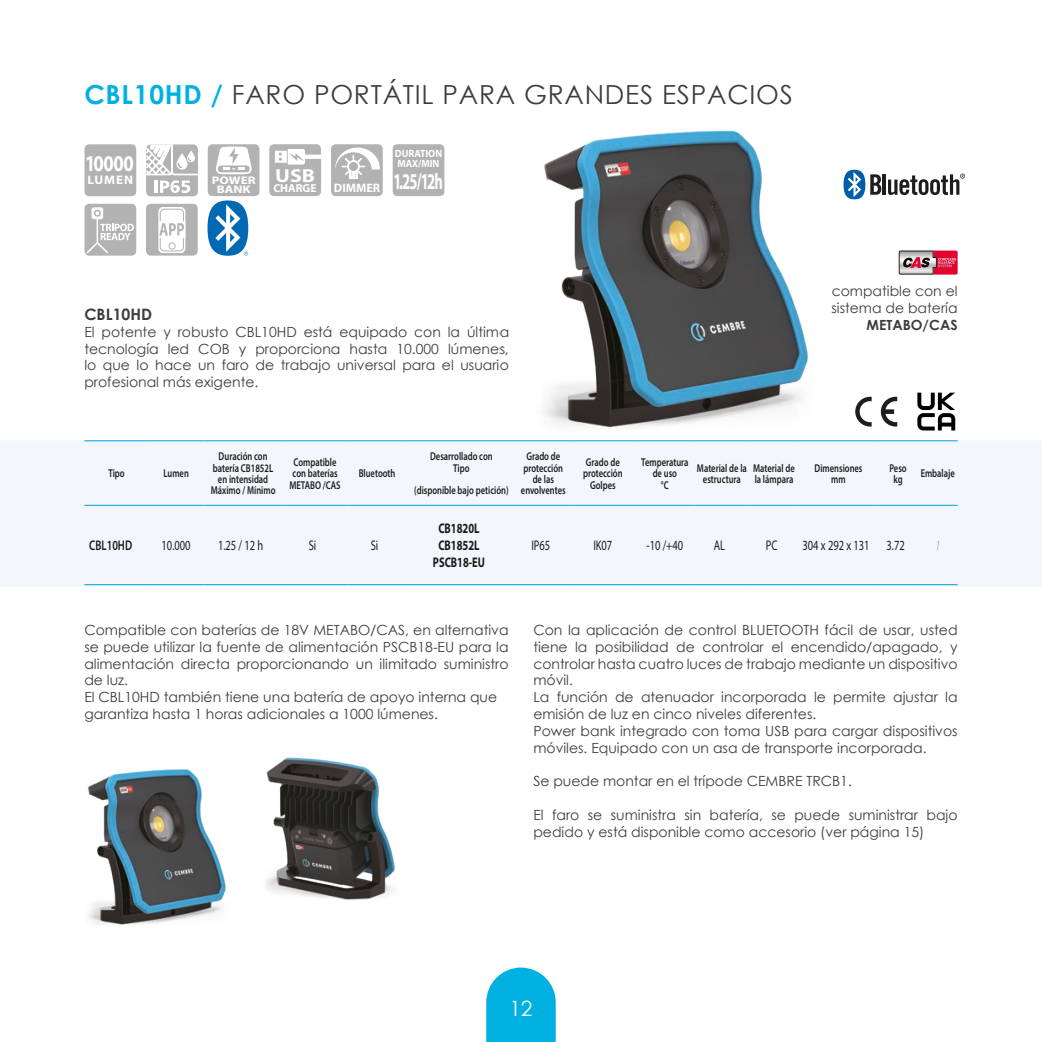
<style>
.page{position:relative;width:1042px;height:1042px;background:#fff}
.page>*{position:absolute;margin:0;border:0;box-sizing:border-box;transform-origin:0 0}
.t1{font:26.25px "Century Gothic";letter-spacing:.03em;color:#3d3d3c}
.t2{font:700 22.57px "Myriad Pro";letter-spacing:-.05em;color:#fff;scale:.64 1}
.t3{font:700 22.57px "Myriad Pro";letter-spacing:-.05em;color:#fff;scale:.83 1}
.t4{font:21px "Century Gothic";color:#fff}
.t5{font:700 18.9px "Myriad Pro";color:#fff;scale:1.16 1}
.t6{font:700 15.75px "Century Gothic";color:#3d3d3c}
.t7{font:14px/16.8px "Century Gothic";color:#3d3d3c}
.t8{font:14px "Myriad Pro";color:#1d1d1b;scale:.75 1}
.t9{font:700 14px/16.8px "Myriad Pro";color:#1d1d1b;text-align:center;scale:.75 1}
.t10{font:700 14px "Century Gothic";color:#3d3d3c}
.t11{font:600 14px "Myriad Pro";color:#1d1d1b;scale:.75 1}
.t12{font:italic 300 14px "Myriad Pro";color:#8a8c8e;scale:.75 1}
.t13{font:700 12.42px "Myriad Pro";letter-spacing:.07em;color:#fff;scale:1.05 1}
.t14{font:700 11.72px "Myriad Pro";color:#fff}
.t15{font:600 11.38px/11.4px "Myriad Pro";color:#1d1d1b;text-align:center;scale:.75 1}
.t16{font:700 11.03px/8.8px "Myriad Pro";color:#fff;text-align:center;scale:1.2 1}
.t17{font:700 10.5px/10.5px "Myriad Pro";color:#fff;scale:.94 1}
.s1{font-weight:700;color:#00b0e1}
</style>
<div class="page">
<svg style="left:486px;top:967px;width:70px;height:75px;background:#1db9e4"></svg>
<img style="left:266px;top:757px;width:129px;height:143px">
<div style="left:0;top:440px;width:1042px;height:146px;background:#f3f7fd"></div>
<div style="left:84px;top:441px;width:65px;height:143px;background:#f3f7fd"></div>
<hr style="left:84px;top:440px;width:65px;height:1px;background:#009fe3">
<hr style="left:149px;top:440px;width:54px;height:1px;background:#009fe3">
<hr style="left:516px;top:440px;width:54px;height:1px;background:#009fe3">
<hr style="left:570px;top:440px;width:65px;height:1px;background:#009fe3">
<hr style="left:635px;top:440px;width:59px;height:1px;background:#009fe3">
<hr style="left:918px;top:440px;width:39px;height:1px;background:#009fe3">
<hr style="left:84px;top:505px;width:65px;height:1px;background:#009fe3">
<hr style="left:149px;top:505px;width:54px;height:1px;background:#009fe3">
<hr style="left:516px;top:505px;width:54px;height:1px;background:#009fe3">
<hr style="left:570px;top:505px;width:65px;height:1px;background:#009fe3">
<hr style="left:635px;top:505px;width:59px;height:1px;background:#009fe3">
<hr style="left:918px;top:505px;width:39px;height:1px;background:#009fe3">
<hr style="left:84px;top:584px;width:65px;height:1px;background:#009fe3">
<hr style="left:149px;top:584px;width:54px;height:1px;background:#009fe3">
<hr style="left:516px;top:584px;width:54px;height:1px;background:#009fe3">
<hr style="left:570px;top:584px;width:65px;height:1px;background:#009fe3">
<hr style="left:635px;top:584px;width:59px;height:1px;background:#009fe3">
<hr style="left:918px;top:584px;width:39px;height:1px;background:#009fe3">
<hr style="left:283px;top:440px;width:64px;height:1px;background:#009fe3">
<hr style="left:347px;top:440px;width:60px;height:1px;background:#009fe3">
<hr style="left:283px;top:505px;width:64px;height:1px;background:#009fe3">
<hr style="left:347px;top:505px;width:60px;height:1px;background:#009fe3">
<hr style="left:283px;top:584px;width:64px;height:1px;background:#009fe3">
<hr style="left:347px;top:584px;width:60px;height:1px;background:#009fe3">
<hr style="left:203px;top:440px;width:80px;height:1px;background:#009fe3">
<hr style="left:407px;top:440px;width:109px;height:1px;background:#009fe3">
<hr style="left:694px;top:440px;width:55px;height:1px;background:#009fe3">
<hr style="left:203px;top:505px;width:80px;height:1px;background:#009fe3">
<hr style="left:407px;top:505px;width:109px;height:1px;background:#009fe3">
<hr style="left:694px;top:505px;width:55px;height:1px;background:#009fe3">
<hr style="left:203px;top:584px;width:80px;height:1px;background:#009fe3">
<hr style="left:407px;top:584px;width:109px;height:1px;background:#009fe3">
<hr style="left:694px;top:584px;width:55px;height:1px;background:#009fe3">
<hr style="left:749px;top:440px;width:50px;height:1px;background:#009fe3">
<hr style="left:799px;top:440px;width:79px;height:1px;background:#009fe3">
<hr style="left:749px;top:505px;width:50px;height:1px;background:#009fe3">
<hr style="left:799px;top:505px;width:79px;height:1px;background:#009fe3">
<hr style="left:749px;top:584px;width:50px;height:1px;background:#009fe3">
<hr style="left:799px;top:584px;width:79px;height:1px;background:#009fe3">
<hr style="left:878px;top:440px;width:40px;height:1px;background:#009fe3">
<hr style="left:878px;top:505px;width:40px;height:1px;background:#009fe3">
<hr style="left:878px;top:584px;width:40px;height:1px;background:#009fe3">
<div style="left:84px;top:144px;width:52px;height:52px;background:#b2b2b2;border-radius:5px"></div>
<div style="left:146px;top:144px;width:52px;height:52px;background:#b2b2b2;border-radius:5px"></div>
<svg style="left:146px;top:144px;width:52px;height:49px"></svg>
<svg style="left:208px;top:144px;width:52px;height:52px"></svg>
<hr style="left:208px;top:174px;width:52px;height:3px;background:#fff">
<div style="left:208px;top:144px;width:51px;height:52px;background:#b2b2b2;border-radius:5px"></div>
<svg style="left:216px;top:146px;width:36px;height:28px"></svg>
<div style="left:269px;top:144px;width:52px;height:52px;background:#b2b2b2;border-radius:5px"></div>
<svg style="left:275px;top:149px;width:46px;height:16px"></svg>
<div style="left:331px;top:144px;width:52px;height:52px;background:#b2b2b2;border-radius:5px"></div>
<svg style="left:335px;top:148px;width:45px;height:31px"></svg>
<div style="left:393px;top:144px;width:51px;height:52px;background:#b2b2b2;border-radius:5px"></div>
<div style="left:84px;top:204px;width:52px;height:52px;background:#b2b2b2;border-radius:5px"></div>
<div style="left:92px;top:207px;width:11px;height:12px;background:#e2e2e2;border-radius:2px"></div>
<svg style="left:85px;top:208px;width:49px;height:47px"></svg>
<div style="left:146px;top:204px;width:52px;height:52px;background:#b2b2b2;border-radius:5px"></div>
<svg style="left:158px;top:207px;width:27px;height:46px"></svg>
<div style="left:160px;top:209px;width:23px;height:42px;background:#fff;border-radius:4px"></div>
<div style="left:160px;top:209px;width:24px;height:42px;border:1px solid #b2b2b2;border-radius:4px"></div>
<div style="left:159px;top:221px;width:26px;height:17px;border:1px solid #fff"></div>
<svg style="left:159px;top:223px;width:25px;height:13px"></svg>
<svg style="left:169px;top:243px;width:6px;height:6px"></svg>
<svg style="left:207px;top:200px;width:41px;height:56px"></svg>
<svg style="left:855px;top:397px;width:16px;height:29px"></svg>
<svg style="left:881px;top:397px;width:16px;height:29px"></svg>
<svg style="left:917px;top:393px;width:38px;height:37px"></svg>
<hr style="left:882px;top:174px;width:4px;height:21px;background:#1d1d1b">
<svg style="left:843px;top:170px;width:38px;height:29px"></svg>
<svg style="left:888px;top:174px;width:77px;height:21px"></svg>
<svg style="left:899px;top:250px;width:58px;height:25px"></svg>
<img style="left:543px;top:130px;width:265px;height:298px">
<img style="left:88px;top:769px;width:138px;height:156px">
<h1 class="t1" style="left:84px;top:76px;width:710px"><span class="s1">CBL10HD /</span> FARO PORTÁTIL PARA GRANDES ESPACIOS</h1>
<h2 class="t3" style="left:85px;top:149px;width:60px">10000</h2>
<p class="t13" style="left:87px;top:172px;width:45px">LUMEN</p>
<p class="t16" style="left:212px;top:176px;width:38px">POWER<br>BANK</p>
<p class="t17" style="left:395px;top:148px;width:52px">DURATION<br>MAX/MIN</p>
<h3 class="t5" style="left:275px;top:165px;width:36px">USB</h3>
<p class="t14" style="left:273px;top:182px;width:45px">CHARGE</p>
<h2 class="t2" style="left:334px;top:167px;width:172px"><sub>DIMMER</sub> 1.25/12h</h2>
<p class="t6" style="left:84px;top:302px;width:69px">CBL10HD</p>
<p class="t7" style="left:84px;top:323px;width:426px;text-align:justify">El potente y robusto CBL10HD está equipado con la última tecnología led COB y proporciona hasta 10.000 lúmenes, lo que lo hace un faro de trabajo universal para el usuario profesional más exigente.</p>
<p class="t7" style="left:831px;top:283px;width:128px">compatible con el sistema de batería</p>
<p class="t10" style="left:866px;top:314px;width:92px">METABO/CAS</p>
<p class="t15" style="left:108px;top:467px;width:23px">Tipo</p>
<p class="t15" style="left:163px;top:467px;width:35px">Lumen</p>
<p class="t15" style="left:211px;top:450px;width:88px">Duración con batería CB1852L en intensidad<br>Máximo / Mínimo</p>
<p class="t15" style="left:289px;top:456px;width:70px">Compatible con baterías<br>METABO /CAS</p>
<p class="t15" style="left:359px;top:467px;width:51px">Bluetooth</p>
<p class="t11" style="left:89px;top:537px;width:59px">CBL10HD</p>
<p class="t8" style="left:162px;top:537px;width:40px">10.000</p>
<p class="t8" style="left:218px;top:537px;width:62px">1.25 / 12 h</p>
<p class="t8" style="left:309px;top:537px;width:12px">Si</p>
<p class="t8" style="left:371px;top:537px;width:12px">Si</p>
<p class="t15" style="left:430px;top:450px;width:85px">Desarrollado con<br>Tipo</p>
<p class="t15" style="left:414px;top:484px;width:128px">(disponible bajo petición)</p>
<p class="t9" style="left:433px;top:520px;width:71px">CB1820L<br>CB1852L<br>PSCB18-EU</p>
<p class="t15" style="left:521px;top:450px;width:61px">Grado de protección de las envolventes</p>
<p class="t15" style="left:583px;top:456px;width:54px">Grado de protección<br>Golpes</p>
<p class="t15" style="left:641px;top:456px;width:64px">Temperatura de uso<br>°C</p>
<p class="t15" style="left:697px;top:462px;width:68px">Material de la estructura</p>
<p class="t15" style="left:753px;top:462px;width:57px;text-align:left">Material de la lámpara</p>
<p class="t15" style="left:814px;top:462px;width:65px">Dimensiones mm</p>
<p class="t15" style="left:889px;top:462px;width:25px">Peso kg</p>
<p class="t15" style="left:920px;top:467px;width:47px">Embalaje</p>
<p class="t8" style="left:531px;top:537px;width:27px">IP65</p>
<p class="t8" style="left:593px;top:537px;width:27px">IK07</p>
<p class="t8" style="left:646px;top:537px;width:51px">-10 /+40</p>
<p class="t8" style="left:714px;top:537px;width:17px">AL</p>
<p class="t8" style="left:766px;top:537px;width:17px">PC</p>
<p class="t8" style="left:802px;top:537px;width:138px">304 x 292 x 131 3.72</p>
<p class="t12" style="left:935px;top:537px;width:8px">1</p>
<p class="t7" style="left:84px;top:621px;width:426px">Compatible con baterías de 18V METABO/CAS, en alternativa se puede utilizar la fuente de alimentación PSCB18-EU para la alimentación directa proporcionando un ilimitado suministro de luz.<br>El CBL10HD también tiene una batería de apoyo interna que garantiza hasta 1 horas adicionales a 1000 lúmenes.</p>
<p class="t7" style="left:533px;top:621px;width:426px">Con la aplicación de control BLUETOOTH fácil de usar, usted tiene la posibilidad de controlar el encendido/apagado, y controlar hasta cuatro luces de trabajo mediante un dispositivo móvil.<br>La función de atenuador incorporada le permite ajustar la emisión de luz en cinco niveles diferentes.<br>Power bank integrado con toma USB para cargar dispositivos móviles. Equipado con un asa de transporte incorporada.</p>
<p class="t7" style="left:533px;top:772px;width:320px">Se puede montar en el trípode CEMBRE TRCB1.</p>
<p class="t7" style="left:533px;top:806px;width:426px">El faro se suministra sin batería, se puede suministrar bajo pedido y está disponible como accesorio (ver página 15)</p>
<h3 class="t4" style="left:509px;top:993px;width:25px">12</h3>
</div>
